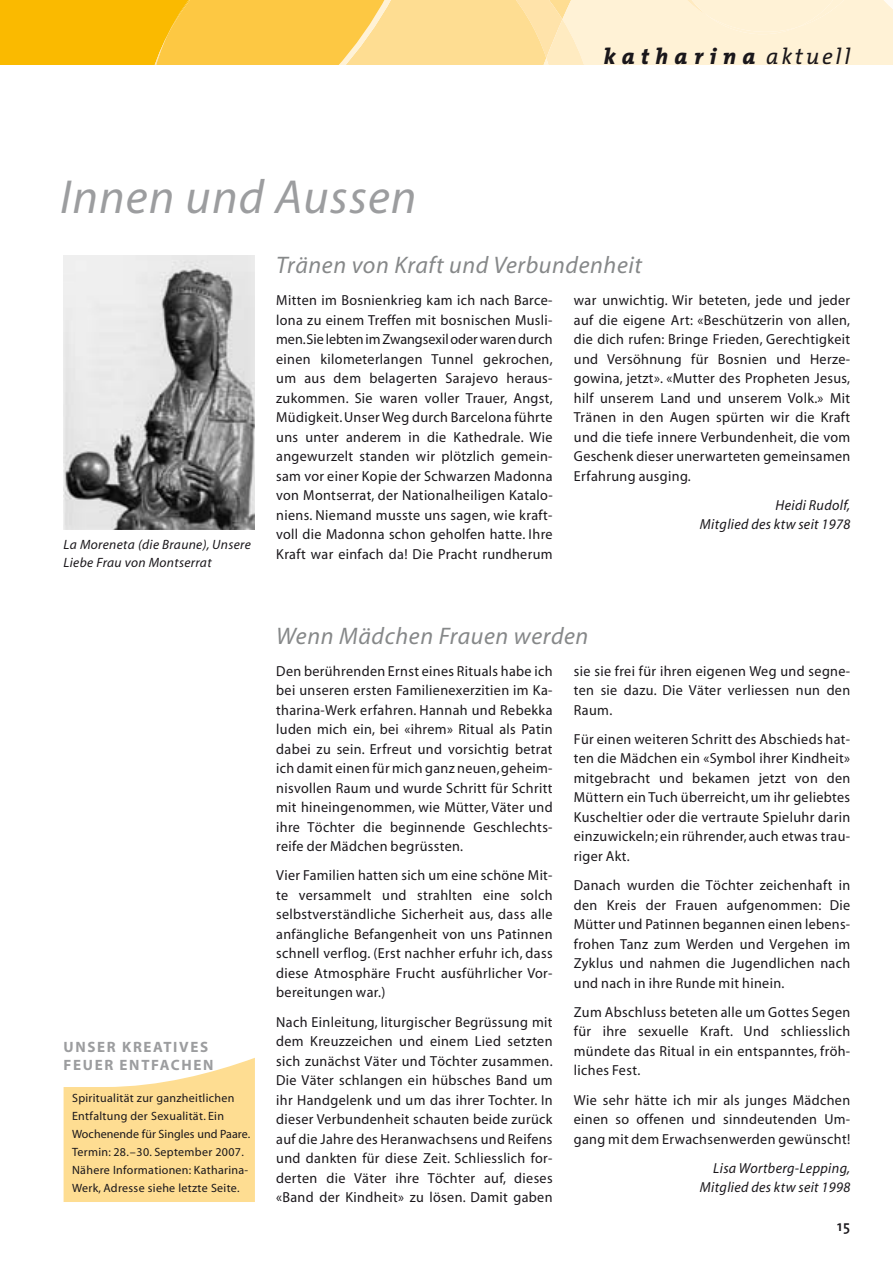
<style>
.page{position:relative;width:893px;height:1263px;background:#fff}
.page>*{position:absolute;margin:0;border:0;box-sizing:border-box;transform-origin:0 0}
.t1{font:italic 48px "Myriad";letter-spacing:.025em;color:#9c9d9f}
.t2{font:italic 24px "Myriad";letter-spacing:.025em;color:#868889}
.t3{font:italic 800 22.5px "The Mix";letter-spacing:.285em;color:#1a171b}
.t4{font:700 15px/18px "Myriad";letter-spacing:.11em;color:#9c9d9f}
.t5{font:600 15px "The Mix";color:#1a171b}
.t6{font:14.55px/19.5px "Myriad";letter-spacing:.025em;color:#1a171b;text-align:justify}
.t7{font:italic 14.55px/19.5px "Myriad";letter-spacing:.025em;color:#1a171b;text-align:right}
.t8{font:italic 13.5px/18px "Myriad";letter-spacing:.025em;color:#1a171b}
.t9{font:12px/18px "Myriad";letter-spacing:.025em;color:#1a171b}
.s1{font-weight:400}
</style>
<div class="page">
<svg style="left:0;top:0;width:893px;height:64px"></svg>
<img style="left:64px;top:256px;width:191px;height:273px">
<svg style="left:64px;top:1058px;width:191px;height:144px"></svg>
<h1 class="t1" style="left:60px;top:179px;width:358px">Innen und Aussen</h1>
<h3 class="t3" style="left:604px;top:46px;width:248px">katharina <span class="s1">aktuell</span></h3>
<p class="t8" style="left:64px;top:536px;width:189px">La Moreneta (die Braune), Unsere<br>Liebe Frau von Montserrat</p>
<p class="t4" style="left:64px;top:1039px;width:151px">UNSER KREATIVES<br>FEUER ENTFACHEN</p>
<p class="t9" style="left:72px;top:1090px;width:180px">Spiritualität zur ganzheitlichen Entfaltung der Sexualität. Ein Wochenende für Singles und Paare.<br>Termin: 28.–30. September 2007.<br>Nähere Informationen: Katharina-Werk, Adresse siehe letzte Seite.</p>
<h2 class="t2" style="left:276px;top:256px;width:367px">Tränen von Kraft und Verbundenheit</h2>
<p class="t6" style="left:276px;top:292px;width:278px">Mitten im Bosnienkrieg kam ich nach Barce&shy;lona zu einem Treffen mit bosnischen Musli&shy;men.Sie lebten im Zwangsexil oder waren durch einen kilometerlangen Tunnel gekrochen, um aus dem belagerten Sarajevo heraus&shy;zukommen. Sie waren voller Trauer, Angst, Müdigkeit.Unser Weg durch Barcelona führte uns unter anderem in die Kathedrale. Wie angewurzelt standen wir plötzlich gemein&shy;sam vor einer Kopie der Schwarzen Madonna von Montserrat, der Nationalheiligen Katalo&shy;niens. Niemand musste uns sagen, wie kraft&shy;voll die Madonna schon geholfen hatte. Ihre Kraft war einfach da! Die Pracht rundherum</p>
<p class="t6" style="left:574px;top:292px;width:278px">war unwichtig. Wir beteten, jede und jeder auf die eigene Art: «Beschützerin von allen, die dich rufen: Bringe Frieden, Gerechtigkeit und Versöhnung für Bosnien und Herze&shy;gowina, jetzt». «Mutter des Propheten Jesus, hilf unserem Land und unserem Volk.» Mit Tränen in den Augen spürten wir die Kraft und die tiefe innere Verbundenheit, die vom Geschenk dieser unerwarteten gemeinsamen Erfahrung ausging.</p>
<p class="t7" style="left:700px;top:496px;width:152px">Heidi Rudolf,<br>Mitglied des ktw seit 1978</p>
<h2 class="t2" style="left:276px;top:627px;width:314px">Wenn Mädchen Frauen werden</h2>
<p class="t6" style="left:276px;top:662px;width:278px">Den berührenden Ernst eines Rituals habe ich bei unseren ersten Familienexerzitien im Ka&shy;tharina-Werk erfahren. Hannah und Rebekka luden mich ein, bei «ihrem» Ritual als Patin dabei zu sein. Erfreut und vorsichtig betrat ich damit einen für mich ganz neuen,geheim&shy;nisvollen Raum und wurde Schritt für Schritt mit hineingenommen, wie Mütter, Väter und ihre Töchter die beginnende Geschlechts&shy;reife der Mädchen begrüssten.</p>
<p class="t6" style="left:276px;top:867px;width:278px">Vier Familien hatten sich um eine schöne Mit&shy;te versammelt und strahlten eine solch selbstverständliche Sicherheit aus, dass alle anfängliche Befangenheit von uns Patinnen schnell verflog. (Erst nachher erfuhr ich, dass diese Atmosphäre Frucht ausführlicher Vor&shy;bereitungen war.)</p>
<p class="t6" style="left:276px;top:1013px;width:278px">Nach Einleitung, liturgischer Begrüssung mit dem Kreuzzeichen und einem Lied setzten sich zunächst Väter und Töchter zusammen.<br>Die Väter schlangen ein hübsches Band um ihr Handgelenk und um das ihrer Tochter. In dieser Verbundenheit schauten beide zurück auf die Jahre des Heranwachsens und Reifens und dankten für diese Zeit. Schliesslich for&shy;derten die Väter ihre Töchter auf, dieses «Band der Kindheit» zu lösen. Damit gaben</p>
<p class="t6" style="left:574px;top:662px;width:278px">sie sie frei für ihren eigenen Weg und segne&shy;ten sie dazu. Die Väter verliessen nun den Raum.</p>
<p class="t6" style="left:574px;top:730px;width:278px">Für einen weiteren Schritt des Abschieds hat&shy;ten die Mädchen ein «Symbol ihrer Kindheit» mitgebracht und bekamen jetzt von den Müttern ein Tuch überreicht, um ihr geliebtes Kuscheltier oder die vertraute Spieluhr darin einzuwickeln; ein rührender, auch etwas trau&shy;riger Akt.</p>
<p class="t6" style="left:574px;top:877px;width:278px">Danach wurden die Töchter zeichenhaft in den Kreis der Frauen aufgenommen: Die Mütter und Patinnen begannen einen lebens&shy;frohen Tanz zum Werden und Vergehen im Zyklus und nahmen die Jugendlichen nach und nach in ihre Runde mit hinein.</p>
<p class="t6" style="left:574px;top:1003px;width:278px">Zum Abschluss beteten alle um Gottes Segen für ihre sexuelle Kraft. Und schliesslich mündete das Ritual in ein entspanntes, fröh&shy;liches Fest.</p>
<p class="t6" style="left:574px;top:1091px;width:278px">Wie sehr hätte ich mir als junges Mädchen einen so offenen und sinndeutenden Um&shy;gang mit dem Erwachsenwerden gewünscht!</p>
<p class="t7" style="left:700px;top:1159px;width:152px">Lisa Wortberg-Lepping,<br>Mitglied des ktw seit 1998</p>
<p class="t5" style="left:837px;top:1219px;width:15px">15</p>
</div>
